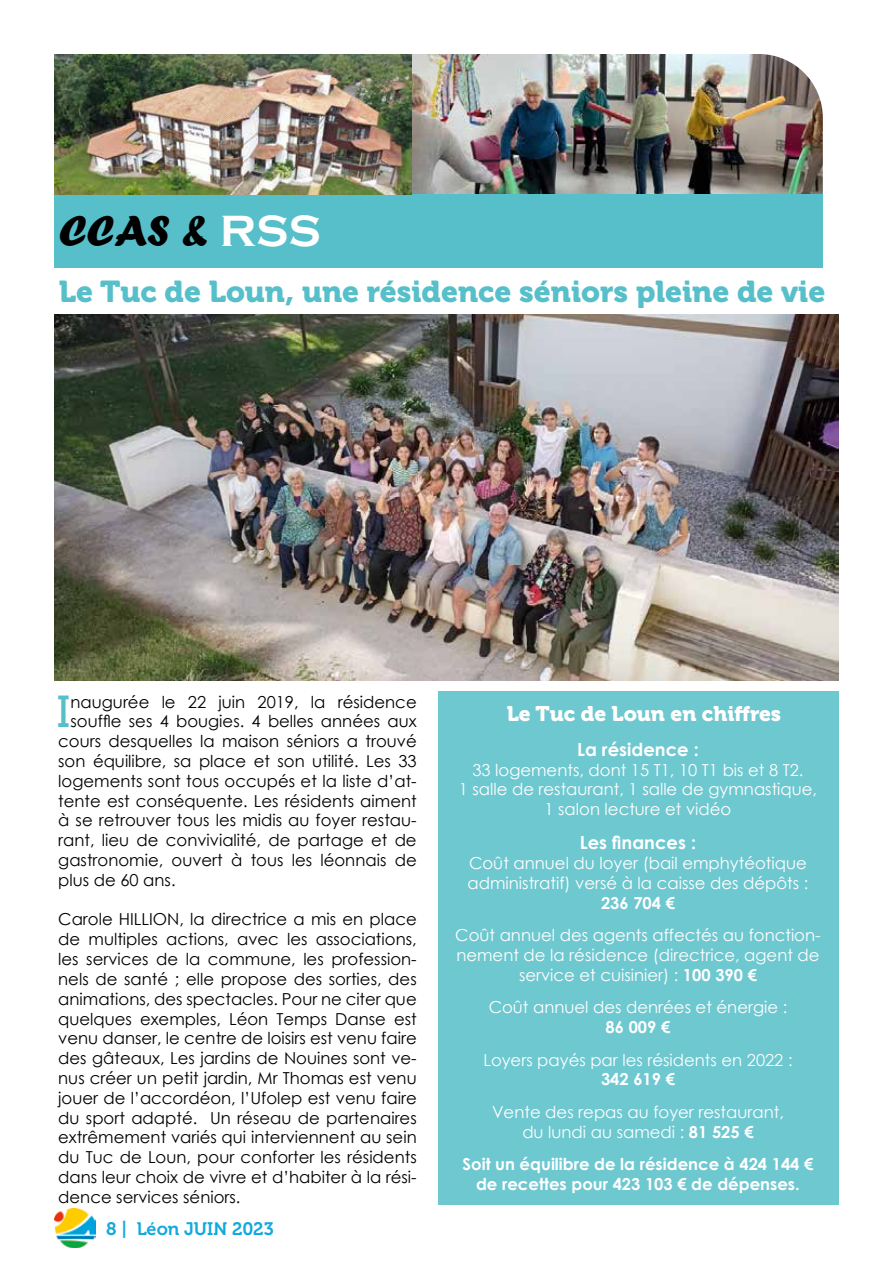
<style>
.page{position:relative;width:893px;height:1263px;background:#fff}
.page>*{position:absolute;margin:0;border:0;box-sizing:border-box;transform-origin:0 0}
.t1{font:45px "Forte";color:#000}
.t2{font:44.55px "Museo 500";color:#57bfc9}
.t3{font:30px "Museo 900";color:#57bfc9}
.t4{font:21px "Museo 900";color:#fff}
.t5{font:700 18px "Century Gothic";color:#fff}
.t6{font:18px "Museo 700";color:#12a9de}
.t7{font:16.5px/19.8px "Century Gothic";color:#000;text-align:justify}
.t8{font:16.5px/19.8px "Century Gothic";color:#fff;text-align:center}
.t9{font:700 16.5px/19.8px "Century Gothic";color:#fff;text-align:center}
.s1{font-family:"Copperplate Gothic";font-weight:700;color:#fff}
.s2{font-weight:700}
</style>
<div class="page">
<img style="left:54px;top:1209px;width:41px;height:38px">
<img style="left:54px;top:54px;width:769px;height:140px">
<div style="left:55px;top:194px;width:768px;height:74px;background:#57bfc9"></div>
<div style="left:439px;top:691px;width:400px;height:514px;background:#6ec8d0"></div>
<img style="left:54px;top:315px;width:784px;height:365px">
<h1 class="t1" style="left:59px;top:205px;width:264px">CCAS &amp; <span class="s1">RSS</span></h1>
<h3 class="t3" style="left:59px;top:275px;width:768px">Le Tuc de Loun, une résidence séniors pleine de vie</h3>
<h2 class="t2" style="left:56px;top:688px;width:16px">I</h2>
<p class="t7" style="left:70px;top:691px;width:348px">naugurée le 22 juin 2019, la résidence</p>
<p class="t7" style="left:70px;top:711px;width:348px">souffle ses 4 bougies. 4 belles années aux</p>
<p class="t7" style="left:58px;top:731px;width:360px">cours desquelles la maison séniors a trouvé</p>
<p class="t7" style="left:58px;top:751px;width:360px">son équilibre, sa place et son utilité. Les 33</p>
<p class="t7" style="left:58px;top:771px;width:360px">logements sont tous occupés et la liste d’at-</p>
<p class="t7" style="left:58px;top:790px;width:360px">tente est conséquente. Les résidents aiment</p>
<p class="t7" style="left:58px;top:810px;width:360px">à se retrouver tous les midis au foyer restau-</p>
<p class="t7" style="left:58px;top:830px;width:360px">rant, lieu de convivialité, de partage et de</p>
<p class="t7" style="left:58px;top:850px;width:360px">gastronomie, ouvert à tous les léonnais de</p>
<p class="t7" style="left:58px;top:870px;width:119px">plus de 60 ans.</p>
<p class="t7" style="left:58px;top:909px;width:360px">Carole HILLION, la directrice a mis en place de multiples actions, avec les associations, les services de la commune, les profession&shy;nels de santé ; elle propose des sorties, des animations, des spectacles. Pour ne citer que quelques exemples, Léon Temps Danse est venu danser, le centre de loisirs est venu faire des gâteaux, Les jardins de Nouines sont ve&shy;nus créer un petit jardin, Mr Thomas est venu jouer de l’accordéon, l’Ufolep est venu faire du sport adapté. Un réseau de partenaires extrêmement variés qui interviennent au sein du Tuc de Loun, pour conforter les résidents dans leur choix de vivre et d’habiter à la rési&shy;dence services séniors.</p>
<p class="t6" style="left:106px;top:1218px;width:169px">8 | Léon JUIN 2023</p>
<p class="t4" style="left:507px;top:701px;width:276px">Le Tuc de Loun en chiffres</p>
<p class="t5" style="left:577px;top:736px;width:123px">La résidence :</p>
<p class="t8" style="left:459px;top:759px;width:360px">33 logements, dont 15 T1, 10 T1 bis et 8 T2.<br>1 salle de restaurant, 1 salle de gymnastique,<br>1 salon lecture et vidéo</p>
<p class="t5" style="left:580px;top:829px;width:118px">Les finances :</p>
<p class="t8" style="left:468px;top:853px;width:342px;text-align:left">Coût annuel du loyer (bail emphytéotique administratif) versé à la caisse des dépôts :</p>
<p class="t9" style="left:601px;top:892px;width:75px">236 704 €</p>
<p class="t8" style="left:455px;top:925px;width:367px">Coût annuel des agents affectés au fonction&shy;nement de la résidence (directrice, agent de service et cuisinier) : <span class="s2">100 390 €</span></p>
<p class="t8" style="left:489px;top:997px;width:300px">Coût annuel des denrées et énergie :</p>
<p class="t9" style="left:606px;top:1016px;width:66px">86 009 €</p>
<p class="t8" style="left:483px;top:1049px;width:311px">Loyers payés par les résidents en 2022 :</p>
<p class="t9" style="left:601px;top:1069px;width:75px">342 619 €</p>
<p class="t8" style="left:492px;top:1101px;width:293px">Vente des repas au foyer restaurant, du lundi au samedi : <span class="s2">81 525 €</span></p>
<p class="t9" style="left:463px;top:1153px;width:352px">Soit un équilibre de la résidence à 424 144 € de recettes pour 423 103 € de dépenses.</p>
</div>
